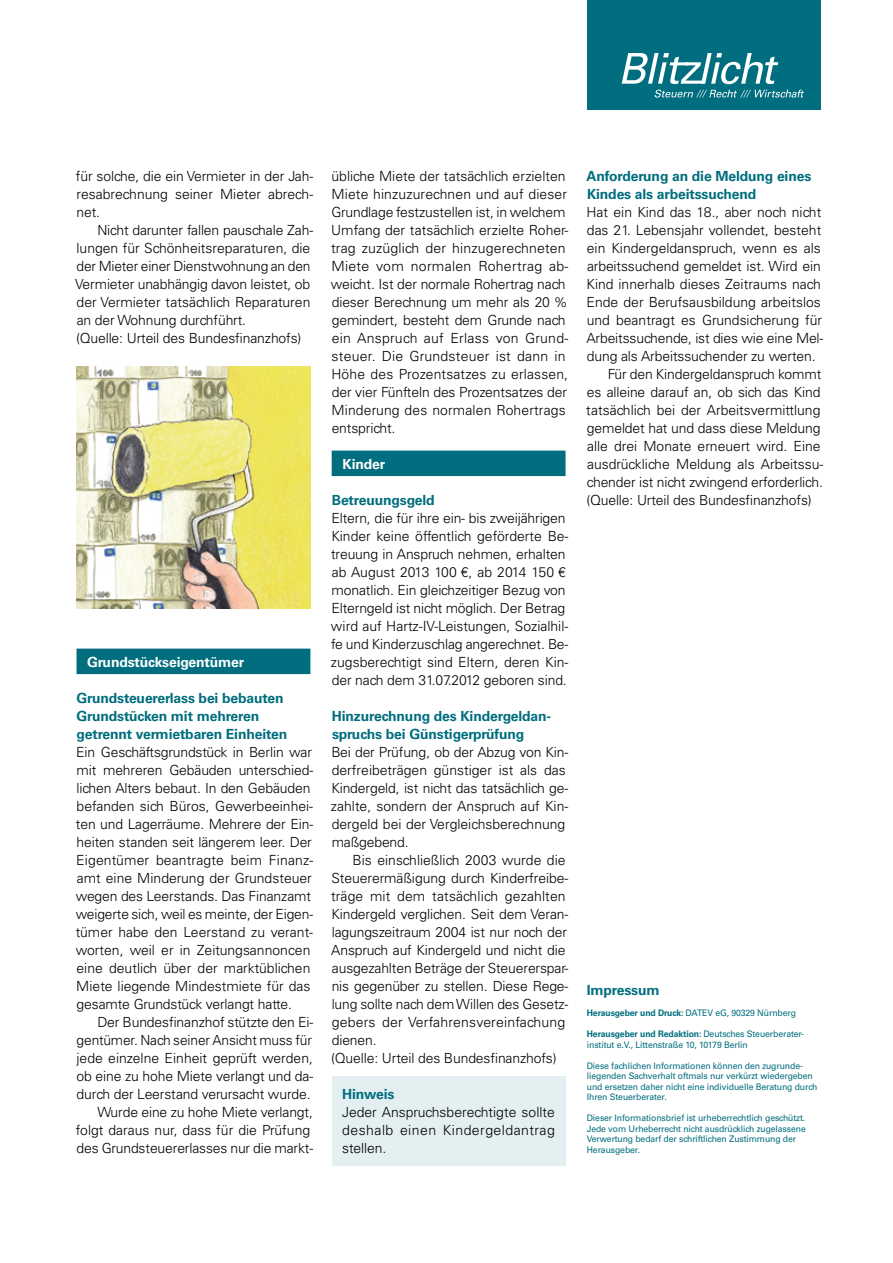
<style>
.page{position:relative;width:893px;height:1263px;background:#fff}
.page>*{position:absolute;margin:0;border:0;box-sizing:border-box;transform-origin:0 0}
.t1{font:300 13.95px/18px "Univers LT Std";letter-spacing:-.01em;color:#000}
.t2{font:700 13.95px/18px "Univers LT Std";letter-spacing:-.01em;color:#006e7e}
.t3{font:700 13.95px "Univers LT Std";letter-spacing:-.01em;color:#fff}
.t4{font:9px/10.5px "Univers LT Std";letter-spacing:-.01em;color:#006e7e;scale:.96 1}
.s1{font-weight:700}
</style>
<div class="page">
<div style="left:587px;top:0;width:234px;height:110px;background:#006e7e"></div>
<svg style="left:622px;top:53px;width:156px;height:31px"></svg>
<svg style="left:655px;top:90px;width:149px;height:8px"></svg>
<div style="left:332px;top:451px;width:234px;height:25px;background:#006e7e"></div>
<div style="left:332px;top:1076px;width:234px;height:89px;background:#e3eff1"></div>
<div style="left:77px;top:649px;width:233px;height:25px;background:#006e7e"></div>
<img style="left:77px;top:366px;width:233px;height:243px">
<p class="t1" style="left:76px;top:167px;width:239px;text-align:justify">für solche, die ein Vermieter in der Jah&shy;resabrechnung seiner Mieter abrech&shy;net.</p>
<p class="t1" style="left:75px;top:221px;width:239px;text-indent:22px">Nicht darunter fallen pauschale Zah&shy;lungen für Schönheitsreparaturen, die der Mieter einer Dienstwohnung an den Vermieter unabhängig davon leistet, ob der Vermieter tatsächlich Reparaturen an der Wohnung durchführt.<br>(Quelle: Urteil des Bundesfinanzhofs)</p>
<p class="t3" style="left:87px;top:653px;width:158px">Grundstückseigentümer</p>
<p class="t2" style="left:77px;top:689px;width:212px">Grundsteuererlass bei bebauten<br>Grundstücken mit mehreren getrennt vermietbaren Einheiten</p>
<p class="t1" style="left:76px;top:743px;width:239px">Ein Geschäftsgrundstück in Berlin war mit mehreren Gebäuden unterschied&shy;lichen Alters bebaut. In den Gebäuden befanden sich Büros, Gewerbeeinhei&shy;ten und Lagerräume. Mehrere der Ein&shy;heiten standen seit längerem leer. Der Eigentümer beantragte beim Finanz&shy;amt eine Minderung der Grundsteuer wegen des Leerstands. Das Finanzamt weigerte sich, weil es meinte, der Eigen&shy;tümer habe den Leerstand zu verant&shy;worten, weil er in Zeitungsannoncen eine deutlich über der marktüblichen Miete liegende Mindestmiete für das gesamte Grundstück verlangt hatte.</p>
<p class="t1" style="left:76px;top:1013px;width:239px;text-align:right">Der Bundesfinanzhof stützte den Ei&shy;gentümer. Nach seiner Ansicht muss für jede einzelne Einheit geprüft werden, ob eine zu hohe Miete verlangt und da&shy;durch der Leerstand verursacht wurde.<br>Wurde eine zu hohe Miete verlangt, folgt daraus nur, dass für die Prüfung des Grundsteuererlasses nur die markt-</p>
<p class="t1" style="left:331px;top:167px;width:239px">übliche Miete der tatsächlich erzielten Miete hinzuzurechnen und auf dieser Grundlage festzustellen ist, in welchem Umfang der tatsächlich erzielte Roher&shy;trag zuzüglich der hinzugerechneten Miete vom normalen Rohertrag ab&shy;weicht. Ist der normale Rohertrag nach dieser Berechnung um mehr als 20 % gemindert, besteht dem Grunde nach ein Anspruch auf Erlass von Grund&shy;steuer. Die Grundsteuer ist dann in Höhe des Prozentsatzes zu erlassen, der vier Fünfteln des Prozentsatzes der Minderung des normalen Rohertrags entspricht.</p>
<p class="t3" style="left:342px;top:455px;width:44px">Kinder</p>
<p class="t2" style="left:332px;top:491px;width:104px">Betreuungsgeld</p>
<p class="t1" style="left:331px;top:509px;width:239px">Eltern, die für ihre ein- bis zweijährigen Kinder keine öffentlich geförderte Be&shy;treuung in Anspruch nehmen, erhalten ab August 2013 100 €, ab 2014 150 € monatlich. Ein gleichzeitiger Bezug von Elterngeld ist nicht möglich. Der Betrag wird auf Hartz-IV-Leistungen, Sozialhil&shy;fe und Kinderzuschlag angerechnet. Be&shy;zugsberechtigt sind Eltern, deren Kin&shy;der nach dem 31.07.2012 geboren sind.</p>
<p class="t2" style="left:332px;top:707px;width:221px">Hinzurechnung des Kindergeldan&shy;spruchs bei Günstigerprüfung</p>
<p class="t1" style="left:331px;top:743px;width:239px">Bei der Prüfung, ob der Abzug von Kin&shy;derfreibeträgen günstiger ist als das Kindergeld, ist nicht das tatsächlich ge&shy;zahlte, sondern der Anspruch auf Kin&shy;dergeld bei der Vergleichsberechnung maßgebend.</p>
<p class="t1" style="left:331px;top:851px;width:239px;text-indent:21px">Bis einschließlich 2003 wurde die Steuerermäßigung durch Kinderfreibe&shy;träge mit dem tatsächlich gezahlten Kindergeld verglichen. Seit dem Veran&shy;lagungszeitraum 2004 ist nur noch der Anspruch auf Kindergeld und nicht die ausgezahlten Beträge der Steuererspar&shy;nis gegenüber zu stellen. Diese Rege&shy;lung sollte nach dem Willen des Gesetz&shy;gebers der Verfahrensvereinfachung dienen.<br>(Quelle: Urteil des Bundesfinanzhofs)</p>
<p class="t2" style="left:342px;top:1085px;width:54px">Hinweis</p>
<p class="t1" style="left:342px;top:1103px;width:214px;text-align:justify">Jeder Anspruchsberechtigte sollte deshalb einen Kindergeldantrag stellen.</p>
<p class="t2" style="left:587px;top:167px;width:226px">Anforderung an die Meldung eines<br>Kindes als arbeitssuchend</p>
<p class="t1" style="left:587px;top:203px;width:236px">Hat ein Kind das 18., aber noch nicht</p>
<p class="t1" style="left:587px;top:221px;width:236px">das 21. Lebensjahr vollendet, besteht</p>
<p class="t1" style="left:587px;top:239px;width:235px">ein Kindergeldanspruch, wenn es als</p>
<p class="t1" style="left:587px;top:257px;width:235px">arbeitssuchend gemeldet ist. Wird ein</p>
<p class="t1" style="left:586px;top:275px;width:236px">Kind innerhalb dieses Zeitraums nach</p>
<p class="t1" style="left:586px;top:293px;width:236px">Ende der Berufsausbildung arbeitslos</p>
<p class="t1" style="left:587px;top:311px;width:237px">und beantragt es Grundsicherung für</p>
<p class="t1" style="left:586px;top:329px;width:239px">Arbeitssuchende, ist dies wie eine Mel-</p>
<p class="t1" style="left:587px;top:347px;width:230px">dung als Arbeitssuchender zu werten.</p>
<p class="t1" style="left:608px;top:365px;width:215px">Für den Kindergeldanspruch kommt</p>
<p class="t1" style="left:587px;top:383px;width:235px">es alleine darauf an, ob sich das Kind</p>
<p class="t1" style="left:586px;top:401px;width:236px">tatsächlich bei der Arbeitsvermittlung</p>
<p class="t1" style="left:587px;top:419px;width:235px">gemeldet hat und dass diese Meldung</p>
<p class="t1" style="left:587px;top:437px;width:235px">alle drei Monate erneuert wird. Eine</p>
<p class="t1" style="left:587px;top:455px;width:238px">ausdrückliche Meldung als Arbeitssu-</p>
<p class="t1" style="left:587px;top:473px;width:237px">chender ist nicht zwingend erforderlich.</p>
<p class="t1" style="left:586px;top:491px;width:227px">(Quelle: Urteil des Bundesfinanzhofs)</p>
<p class="t2" style="left:587px;top:981px;width:74px">Impressum</p>
<p class="t4" style="left:587px;top:1008px;width:219px"><span class="s1">Herausgeber und Druck:</span> DATEV eG, 90329 Nürnberg</p>
<p class="t4" style="left:587px;top:1029px;width:228px"><span class="s1">Herausgeber und Redaktion:</span> Deutsches Steuerberater&shy;institut e.V., Littenstraße 10, 10179 Berlin</p>
<p class="t4" style="left:587px;top:1060px;width:242px">Diese fachlichen Informationen können den zugrunde&shy;liegenden Sachverhalt oftmals nur verkürzt wiedergeben und ersetzen daher nicht eine individuelle Beratung durch Ihren Steuerberater.</p>
<p class="t4" style="left:587px;top:1113px;width:230px">Dieser Informationsbrief ist urheberrechtlich geschützt.<br>Jede vom Urheberrecht nicht ausdrücklich zugelassene Verwertung bedarf der schriftlichen Zustimmung der Herausgeber.</p>
</div>
